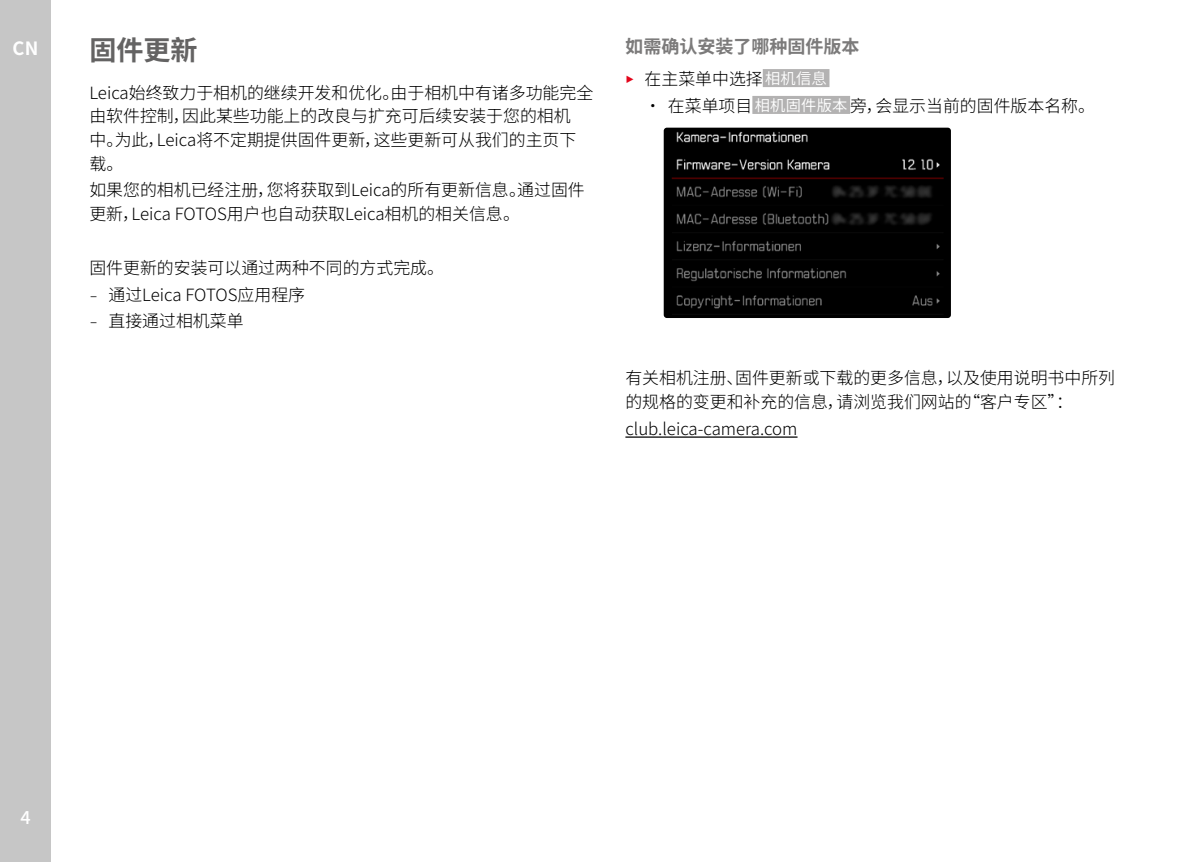
<style>
.page{position:relative;width:1200px;height:862px;background:#fff}
.page>*{position:absolute;margin:0;border:0;box-sizing:border-box;transform-origin:0 0}
.Heading____Chapter{font:200 27px "Source Han Sans TCVF";color:#646363}
.t1{font:200 18.22px "Source Han Sans TCVF";color:#fff}
.Text____Um_zu_zum_XXX{font:200 18px "Source Han Sans TCVF";color:#7c7b7b}
.t2{font:200 18px "Source Han Sans TCVF";color:#fff}
.Text____Body_Text{font:200 16.88px/23.6px "Source Han Sans CNVF";color:#000}
.s1{font-family:"Corporate S";font-weight:300}
.s2{font-family:"Corporate S";font-weight:300;color:#e3051b}
.s3{font-family:"Source Han Sans KVF";font-size:15.3px;color:#fff}
</style>
<div class="page">
<div style="left:0;top:0;width:51px;height:861px;background:#c6c6c6"></div>
<div style="left:762px;top:69px;width:67px;height:18px;background:#b3b2b2"></div>
<div style="left:752px;top:96px;width:97px;height:18px;background:#b3b2b2"></div>
<hr style="left:625px;top:436px;width:172px;height:1px;background:#000">
<img style="left:663px;top:128px;width:287px;height:190px">
<p class="t1" style="left:13px;top:38px;width:28px">CN</p>
<p class="Heading____Chapter" style="left:89px;top:35px;width:110px">固件更新</p>
<p class="Text____Body_Text" style="left:89px;top:81px;width:505px">Leica始终致力于相机的继续开发和优化。由于相机中有诸多功能完全由软件控制，因此某些功能上的改良与扩充可后续安装于您的相机<br>中。为此，Leica将不定期提供固件更新，这些更新可从我们的主页下载。</p>
<p class="Text____Body_Text" style="left:89px;top:178px;width:497px">如果您的相机已经注册，您将获取到Leica的所有更新信息。通过固件更新，Leica FOTOS用户也自动获取Leica相机的相关信息。</p>
<p class="Text____Body_Text" style="left:89px;top:256px;width:356px">固件更新的安装可以通过两种不同的方式完成。</p>
<p class="Text____Body_Text" style="left:89px;top:283px;width:217px"><span class="s1">–</span> 通过Leica FOTOS应用程序</p>
<p class="Text____Body_Text" style="left:89px;top:309px;width:156px"><span class="s1">–</span> 直接通过相机菜单</p>
<p class="Text____Um_zu_zum_XXX" style="left:625px;top:36px;width:235px">如需确认安装了哪种固件版本</p>
<p class="Text____Body_Text" style="left:625px;top:67px;width:203px"><span class="s2">▸</span> 在主菜单中选择 <span class="s3">相机信息</span></p>
<p class="Text____Body_Text" style="left:644px;top:94px;width:452px">• 在菜单项目 <span class="s3">相机固件版本</span> 旁，会显示当前的固件版本名称。</p>
<p class="Text____Body_Text" style="left:625px;top:366px;width:491px">有关相机注册、固件更新或下载的更多信息，以及使用说明书中所列的规格的变更和补充的信息，请浏览我们网站的“客户专区”：</p>
<p class="Text____Body_Text" style="left:625px;top:417px;width:173px">club.leica-camera.com</p>
<p class="t2" style="left:20px;top:807px;width:12px">4</p>
</div>
